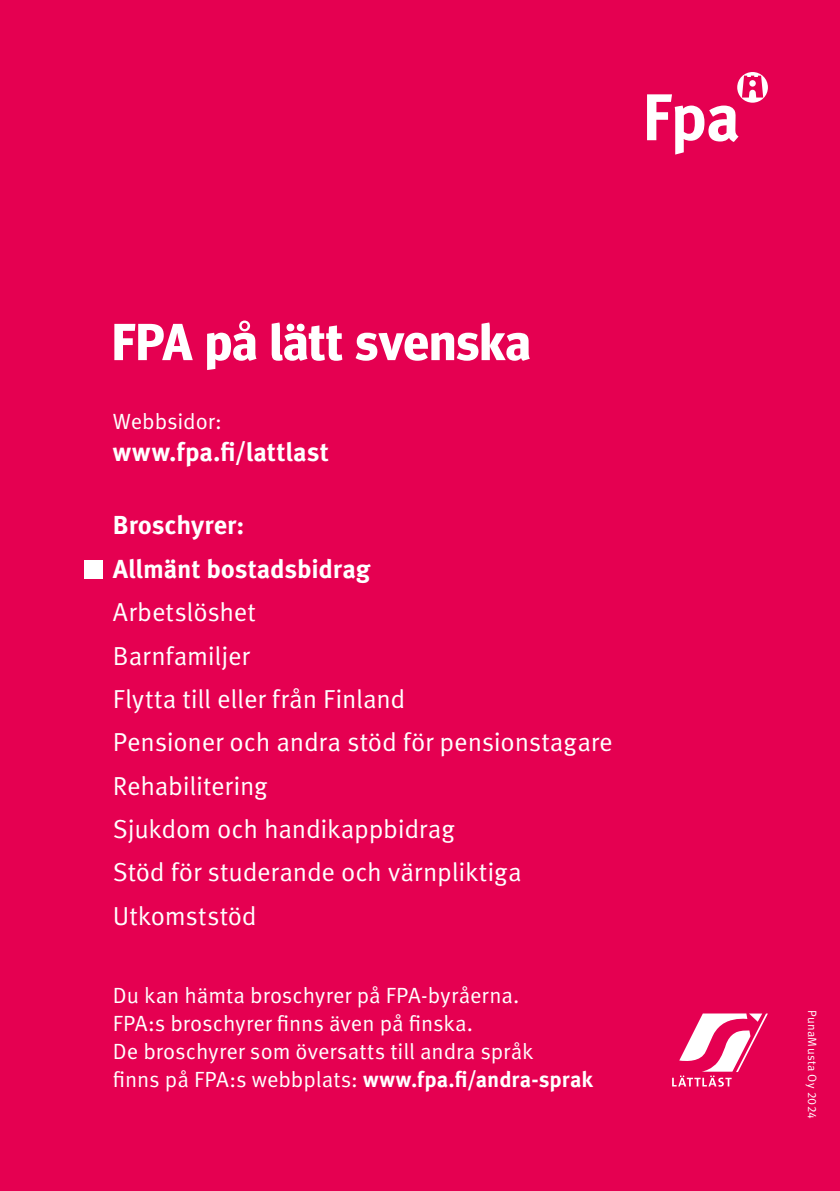
<style>
.page{position:relative;width:840px;height:1191px;background:#fff}
.page>*{position:absolute;margin:0;border:0;box-sizing:border-box;transform-origin:0 0}
.t1{font:700 52px "Meta Headline Pro";letter-spacing:.005em;color:#fff}
.t2{font:26px/43.4px "Meta Pro Norm";letter-spacing:-.01em;color:#fff}
.t3{font:700 26px "Meta Pro";letter-spacing:.005em;color:#fff}
.t4{font:22px/28px "Meta Pro Norm";color:#fff}
.t5{font:12px "Meta Pro Norm";letter-spacing:.03em;color:#fff}
.s1{font-family:"Meta Pro";font-weight:700}
</style>
<div class="page">
<div style="left:0;top:0;width:839px;height:1191px;background:#e50051"></div>
<div style="left:84px;top:560px;width:19px;height:18px;background:#fff"></div>
<svg style="left:672px;top:1013px;width:95px;height:73px"></svg>
<svg style="left:647px;top:72px;width:120px;height:83px"></svg>
<p class="t1" style="left:112px;top:301px;width:419px">FPA på lätt svenska</p>
<p class="t4" style="left:113px;top:406px;width:110px">Webbsidor:</p>
<p class="t3" style="left:113px;top:432px;width:217px">www.fpa.fi/lattlast</p>
<p class="t2" style="left:113px;top:502px;width:501px"><span class="s1">Broschyrer:<br>Allmänt bostadsbidrag<br></span>Arbetslöshet<br>Barnfamiljer<br>Flytta till eller från Finland<br>Pensioner och andra stöd för pensionstagare<br>Rehabilitering<br>Sjukdom och handikappbidrag<br>Stöd för studerande och värnpliktiga<br>Utkomststöd</p>
<p class="t4" style="left:113px;top:980px;width:481px">Du kan hämta broschyrer på FPA-byråerna.<br>FPA:s broschyrer finns även på finska.<br>De broschyrer som översatts till andra språk<br>finns på FPA:s webbplats: <span class="s1">www.fpa.fi/andra-sprak</span></p>
<p class="t5" style="left:821px;top:1009px;width:111px;rotate:90deg">PunaMusta Oy 2024</p>
</div>
